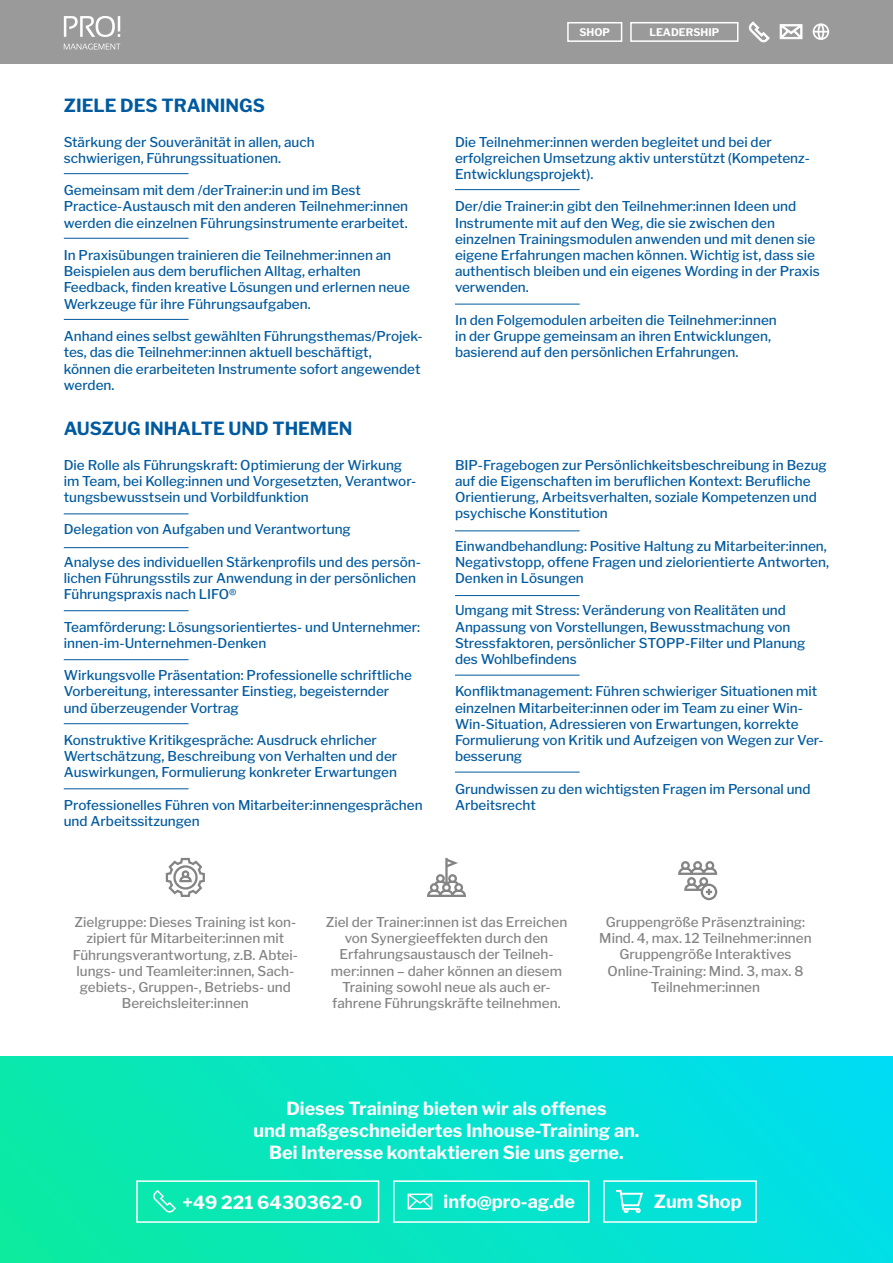
<style>
.page{position:relative;width:893px;height:1263px;background:#fff}
.page>*{position:absolute;margin:0;border:0;box-sizing:border-box;transform-origin:0 0}
.t1{font:700 18px "Libre Franklin";color:#fff}
.t2{font:700 18px "Libre Franklin";color:#005aa0}
.t3{font:500 13.5px/16.2px "Libre Franklin";color:#005aa0}
.t4{font:500 13.5px/16.2px "Libre Franklin";color:#848484;text-align:center}
.t5{font:700 10.5px "Libre Franklin";color:#fff}
</style>
<div class="page">
<div style="left:0;top:1057px;width:893px;height:206px;background:linear-gradient(to right,#0beaa4,#00deee)"></div>
<div style="left:0;top:0;width:893px;height:64px;background:#9a9a9a"></div>
<svg style="left:427px;top:858px;width:39px;height:39px"></svg>
<svg style="left:678px;top:861px;width:39px;height:39px"></svg>
<svg style="left:166px;top:858px;width:39px;height:39px"></svg>
<hr style="left:455px;top:530px;width:125px;height:1px;background:#005aa0">
<hr style="left:455px;top:595px;width:125px;height:1px;background:#005aa0">
<hr style="left:455px;top:675px;width:125px;height:1px;background:#005aa0">
<hr style="left:455px;top:772px;width:125px;height:1px;background:#005aa0">
<hr style="left:64px;top:610px;width:125px;height:1px;background:#005aa0">
<hr style="left:64px;top:659px;width:125px;height:1px;background:#005aa0">
<hr style="left:64px;top:723px;width:125px;height:1px;background:#005aa0">
<hr style="left:64px;top:788px;width:125px;height:1px;background:#005aa0">
<hr style="left:64px;top:513px;width:125px;height:1px;background:#005aa0">
<hr style="left:64px;top:547px;width:125px;height:1px;background:#005aa0">
<hr style="left:64px;top:173px;width:125px;height:1px;background:#005aa0">
<hr style="left:64px;top:238px;width:125px;height:1px;background:#005aa0">
<hr style="left:64px;top:319px;width:125px;height:1px;background:#005aa0">
<hr style="left:455px;top:189px;width:125px;height:1px;background:#005aa0">
<hr style="left:455px;top:304px;width:125px;height:1px;background:#005aa0">
<svg style="left:408px;top:1193px;width:24px;height:16px"></svg>
<svg style="left:153px;top:1190px;width:23px;height:23px"></svg>
<div style="left:136px;top:1180px;width:243px;height:43px;border:2px solid #fff"></div>
<div style="left:393px;top:1180px;width:196px;height:43px;border:2px solid #fff"></div>
<div style="left:603px;top:1180px;width:154px;height:43px;border:2px solid #fff"></div>
<svg style="left:615px;top:1189px;width:29px;height:25px"></svg>
<svg style="left:64px;top:44px;width:56px;height:6px"></svg>
<svg style="left:64px;top:16px;width:56px;height:21px"></svg>
<div style="left:630px;top:22px;width:108px;height:20px;border:2px solid #fff"></div>
<svg style="left:780px;top:24px;width:22px;height:15px"></svg>
<svg style="left:813px;top:23px;width:16px;height:17px"></svg>
<div style="left:567px;top:22px;width:55px;height:20px;border:2px solid #fff"></div>
<svg style="left:749px;top:21px;width:21px;height:22px"></svg>
<p class="t2" style="left:64px;top:95px;width:203px">ZIELE DES TRAININGS</p>
<p class="t3" style="left:64px;top:134px;width:253px">Stärkung der Souveränität in allen, auch</p>
<p class="t3" style="left:64px;top:150px;width:219px">schwierigen, Führungssituationen.</p>
<p class="t3" style="left:64px;top:182px;width:299px">Gemeinsam mit dem /derTrainer:in und im Best</p>
<p class="t3" style="left:64px;top:198px;width:346px">Practice-Austausch mit den anderen Teilnehmer:innen</p>
<p class="t3" style="left:64px;top:215px;width:345px">werden die einzelnen Führungsinstrumente erarbeitet.</p>
<p class="t3" style="left:64px;top:247px;width:329px">In Praxisübungen trainieren die Teilnehmer:innen an</p>
<p class="t3" style="left:64px;top:263px;width:299px">Beispielen aus dem beruflichen Alltag, erhalten</p>
<p class="t3" style="left:64px;top:279px;width:348px">Feedback, finden kreative Lösungen und erlernen neue</p>
<p class="t3" style="left:64px;top:296px;width:248px">Werkzeuge für ihre Führungsaufgaben.</p>
<p class="t3" style="left:64px;top:328px;width:360px">Anhand eines selbst gewählten Führungsthemas/Projek&shy;tes, das die Teilnehmer:innen aktuell beschäftigt,</p>
<p class="t3" style="left:64px;top:360px;width:358px">können die erarbeiteten Instrumente sofort angewendet</p>
<p class="t3" style="left:64px;top:377px;width:52px">werden.</p>
<p class="t2" style="left:64px;top:418px;width:290px">AUSZUG INHALTE UND THEMEN</p>
<p class="t3" style="left:64px;top:457px;width:340px">Die Rolle als Führungskraft: Optimierung der Wirkung</p>
<p class="t3" style="left:64px;top:473px;width:354px">im Team, bei Kolleg:innen und Vorgesetzten, Verantwor&shy;tungsbewusstsein und Vorbildfunktion</p>
<p class="t3" style="left:64px;top:521px;width:289px">Delegation von Aufgaben und Verantwortung</p>
<p class="t3" style="left:64px;top:554px;width:359px">Analyse des individuellen Stärkenprofils und des persön&shy;lichen Führungsstils zur Anwendung in der persönlichen<br>Führungspraxis nach LIFO®</p>
<p class="t3" style="left:64px;top:619px;width:358px">Teamförderung: Lösungsorientiertes- und Unternehmer:</p>
<p class="t3" style="left:64px;top:635px;width:204px">innen-im-Unternehmen-Denken</p>
<p class="t3" style="left:64px;top:667px;width:350px">Wirkungsvolle Präsentation: Professionelle schriftliche</p>
<p class="t3" style="left:64px;top:683px;width:327px">Vorbereitung, interessanter Einstieg, begeisternder</p>
<p class="t3" style="left:64px;top:700px;width:177px">und überzeugender Vortrag</p>
<p class="t3" style="left:64px;top:732px;width:315px">Konstruktive Kritikgespräche: Ausdruck ehrlicher</p>
<p class="t3" style="left:64px;top:748px;width:335px">Wertschätzung, Beschreibung von Verhalten und der</p>
<p class="t3" style="left:64px;top:764px;width:335px">Auswirkungen, Formulierung konkreter Erwartungen</p>
<p class="t3" style="left:64px;top:797px;width:360px">Professionelles Führen von Mitarbeiter:innengesprächen und Arbeitssitzungen</p>
<p class="t5" style="left:579px;top:26px;width:32px">SHOP</p>
<p class="t5" style="left:649px;top:26px;width:71px">LEADERSHIP</p>
<p class="t3" style="left:455px;top:134px;width:318px">Die Teilnehmer:innen werden begleitet und bei der</p>
<p class="t3" style="left:455px;top:150px;width:356px">erfolgreichen Umsetzung aktiv unterstützt (Kompetenz-</p>
<p class="t3" style="left:455px;top:166px;width:140px">Entwicklungsprojekt).</p>
<p class="t3" style="left:455px;top:198px;width:343px">Der/die Trainer:in gibt den Teilnehmer:innen Ideen und</p>
<p class="t3" style="left:455px;top:215px;width:321px">Instrumente mit auf den Weg, die sie zwischen den</p>
<p class="t3" style="left:455px;top:231px;width:362px">einzelnen Trainingsmodulen anwenden und mit denen sie</p>
<p class="t3" style="left:455px;top:247px;width:361px">eigene Erfahrungen machen können. Wichtig ist, dass sie</p>
<p class="t3" style="left:455px;top:263px;width:366px">authentisch bleiben und ein eigenes Wording in der Praxis</p>
<p class="t3" style="left:455px;top:279px;width:75px">verwenden.</p>
<p class="t3" style="left:455px;top:312px;width:323px">In den Folgemodulen arbeiten die Teilnehmer:innen</p>
<p class="t3" style="left:455px;top:328px;width:318px">in der Gruppe gemeinsam an ihren Entwicklungen,</p>
<p class="t3" style="left:455px;top:344px;width:285px">basierend auf den persönlichen Erfahrungen.</p>
<p class="t3" style="left:455px;top:457px;width:373px">BIP-Fragebogen zur Persönlichkeitsbeschreibung in Bezug auf die Eigenschaften im beruflichen Kontext: Berufliche Orientierung, Arbeitsverhalten, soziale Kompetenzen und psychische Konstitution</p>
<p class="t3" style="left:455px;top:538px;width:376px">Einwandbehandlung: Positive Haltung zu Mitarbeiter:innen,<br>Negativstopp, offene Fragen und zielorientierte Antworten,<br>Denken in Lösungen</p>
<p class="t3" style="left:455px;top:602px;width:332px">Umgang mit Stress: Veränderung von Realitäten und</p>
<p class="t3" style="left:455px;top:619px;width:337px">Anpassung von Vorstellungen, Bewusstmachung von</p>
<p class="t3" style="left:455px;top:635px;width:352px">Stressfaktoren, persönlicher STOPP-Filter und Planung</p>
<p class="t3" style="left:455px;top:651px;width:123px">des Wohlbefindens</p>
<p class="t3" style="left:455px;top:683px;width:370px">Konfliktmanagement: Führen schwieriger Situationen mit einzelnen Mitarbeiter:innen oder im Team zu einer Win-Win-Situation, Adressieren von Erwartungen, korrekte Formulierung von Kritik und Aufzeigen von Wegen zur Ver&shy;besserung</p>
<p class="t3" style="left:455px;top:781px;width:357px">Grundwissen zu den wichtigsten Fragen im Personal und</p>
<p class="t3" style="left:455px;top:797px;width:82px">Arbeitsrecht</p>
<p class="t4" style="left:75px;top:914px;width:223px">Zielgruppe: Dieses Training ist kon-</p>
<p class="t4" style="left:86px;top:930px;width:199px">zipiert für Mitarbeiter:innen mit</p>
<p class="t4" style="left:73px;top:947px;width:227px;text-align:left">Führungsverantwortung, z.B. Abtei&shy;lungs- und Teamleiter:innen, Sach-</p>
<p class="t4" style="left:80px;top:979px;width:213px">gebiets-, Gruppen-, Betriebs- und</p>
<p class="t4" style="left:122px;top:995px;width:129px">Bereichsleiter:innen</p>
<p class="t4" style="left:326px;top:914px;width:243px">Ziel der Trainer:innen ist das Erreichen von Synergieeffekten durch den</p>
<p class="t4" style="left:331px;top:946px;width:233px">Erfahrungsaustausch der Teilneh&shy;mer:innen – daher können an diesem<br>Training sowohl neue als auch er-</p>
<p class="t4" style="left:332px;top:995px;width:230px">fahrene Führungskräfte teilnehmen.</p>
<p class="t4" style="left:606px;top:914px;width:201px">Gruppengröße Präsenztraining:</p>
<p class="t4" style="left:599px;top:930px;width:214px">Mind. 4, max. 12 Teilnehmer:innen</p>
<p class="t4" style="left:619px;top:946px;width:174px">Gruppengröße Interaktives</p>
<p class="t4" style="left:607px;top:963px;width:197px">Online-Training: Mind. 3, max. 8</p>
<p class="t4" style="left:651px;top:979px;width:111px">Teilnehmer:innen</p>
<p class="t1" style="left:286px;top:1098px;width:322px">Dieses Training bieten wir als offenes</p>
<p class="t1" style="left:254px;top:1120px;width:387px">und maßgeschneidertes Inhouse-Training an.</p>
<p class="t1" style="left:269px;top:1141px;width:356px">Bei Interesse kontaktieren Sie uns gerne.</p>
<p class="t1" style="left:182px;top:1191px;width:181px">+49 221 6430362-0</p>
<p class="t1" style="left:444px;top:1191px;width:133px">info@pro-ag.de</p>
<p class="t1" style="left:654px;top:1191px;width:89px">Zum Shop</p>
</div>
